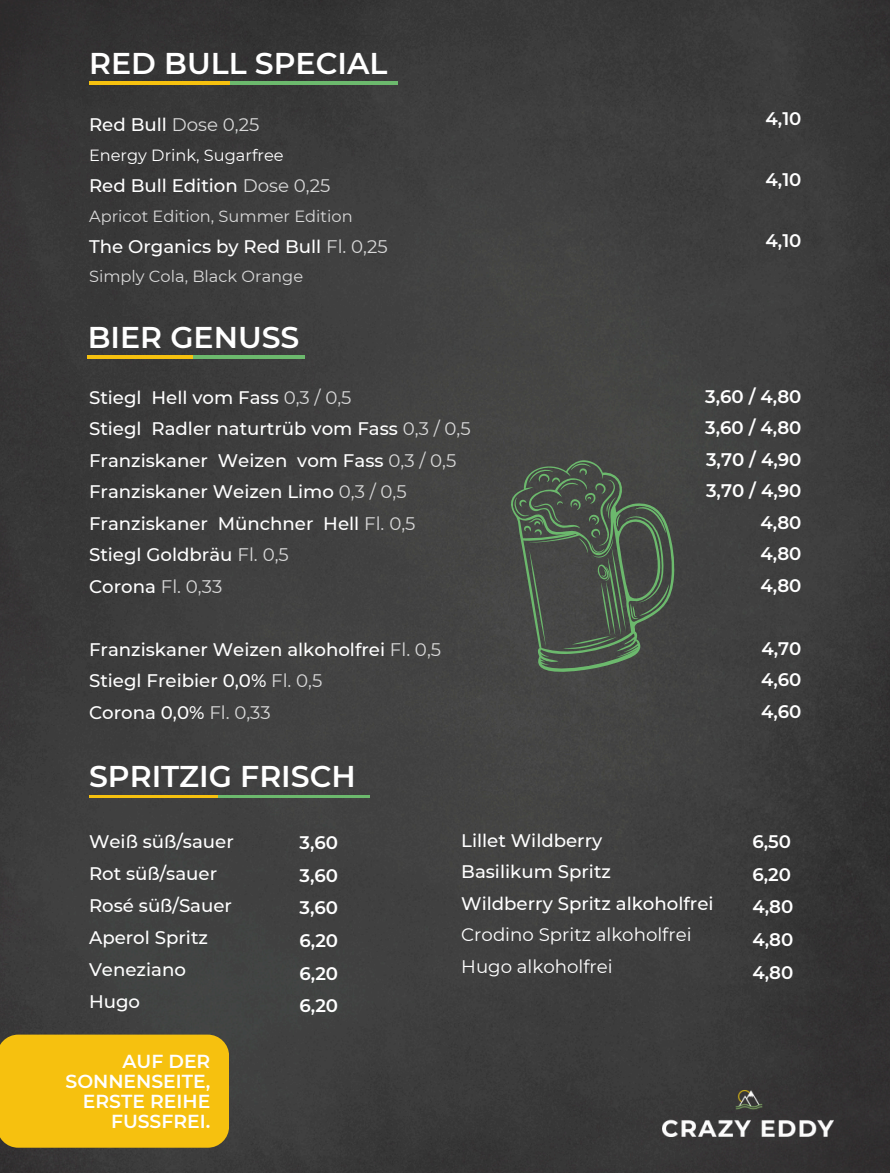
<style>
.page{position:relative;width:890px;height:1173px;background:#fff}
.page>*{position:absolute;margin:0;border:0;box-sizing:border-box;transform-origin:0 0}
.t1{font:600 30px "Montserrat";color:#fff}
.t2{font:600 18.8px/20px "Montserrat";color:#fff;text-align:right}
.t3{font:500 18.2px/31.6px "Montserrat";color:#fff}
.t4{font:600 18.2px/32.6px "Montserrat";color:#fff;text-align:justify}
.t5{font:18.2px "Montserrat";color:#d9d9d9}
.t6{font:16.2px "Montserrat";color:#d9d9d9}
.t7{font:16.2px "Montserrat";color:#fff}
.s1{font-weight:500;color:#fff}
.s2{font-weight:400;color:#d9d9d9}
.s3{font-weight:400}
</style>
<div class="page">
<img style="left:0;top:0;width:890px;height:1173px">
<img style="left:662px;top:1090px;width:171px;height:47px">
<div style="left:500px;top:443px;width:191px;height:236px;background:#444"></div>
<svg style="left:513px;top:462px;width:160px;height:189px"></svg>
<hr style="left:87px;top:355px;width:112px;height:3px;background:#f6c10f">
<hr style="left:193px;top:355px;width:112px;height:3px;background:#6cb96d">
<hr style="left:89px;top:795px;width:152px;height:2px;background:#f6c10f">
<hr style="left:218px;top:795px;width:151px;height:2px;background:#6cb96d">
<hr style="left:89px;top:82px;width:145px;height:2px;background:#f6c10f">
<hr style="left:230px;top:81px;width:167px;height:3px;background:#6cb96d">
<div style="left:0;top:1035px;width:229px;height:113px;background:#f6c10f"></div>
<p class="t1" style="left:89px;top:45px;width:300px">RED BULL SPECIAL</p>
<h1 class="t5" style="left:89px;top:114px;width:172px"><span class="s1">Red Bull</span> Dose 0,25</h1>
<h4 class="t7" style="left:89px;top:145px;width:196px">Energy Drink, Sugarfree</h4>
<h4 class="t3" style="left:89px;top:170px;width:243px">Red Bull Edition <span class="s2">Dose 0,25</span></h4>
<h3 class="t6" style="left:89px;top:206px;width:265px">Apricot Edition, Summer Edition</h3>
<h3 class="t3" style="left:89px;top:230px;width:300px">The Organics by Red Bull <span class="s2">Fl. 0,25</span></h3>
<p class="t6" style="left:89px;top:267px;width:216px">Simply Cola, Black Orange</p>
<h3 class="t1" style="left:88px;top:319px;width:213px">BIER GENUSS</h3>
<p class="t3" style="left:89px;top:381px;width:383px">Stiegl Hell vom Fass <span class="s2">0,3 / 0,5<br></span>Stiegl Radler naturtrüb vom Fass <span class="s2">0,3 / 0,5<br></span>Franziskaner Weizen vom Fass <span class="s2">0,3 / 0,5<br></span>Franziskaner Weizen Limo <span class="s2">0,3 / 0,5<br></span>Franziskaner Münchner Hell <span class="s2">Fl. 0,5<br></span>Stiegl Goldbräu <span class="s2">Fl. 0,5<br></span>Corona <span class="s2">Fl. 0,33</span></p>
<p class="t3" style="left:89px;top:633px;width:353px">Franziskaner Weizen alkoholfrei <span class="s2">Fl. 0,5<br></span>Stiegl Freibier 0,0% <span class="s2">Fl. 0,5<br></span>Corona 0,0% <span class="s2">Fl. 0,33</span></p>
<p class="t1" style="left:89px;top:758px;width:268px">SPRITZIG FRISCH</p>
<h1 class="t4" style="left:765px;top:103px;width:37px">4,10</h1>
<h3 class="t4" style="left:765px;top:163px;width:37px">4,10</h3>
<h2 class="t4" style="left:765px;top:224px;width:37px">4,10</h2>
<p class="t4" style="left:705px;top:381px;width:98px;line-height:31.6px;text-align:right">3,60 / 4,80<br>3,60 / 4,80<br>3,70 / 4,90<br>3,70 / 4,90<br>4,80<br>4,80<br>4,80</p>
<h3 class="t4" style="left:761px;top:633px;width:42px;line-height:31.6px">4,70<br>4,60<br>4,60</h3>
<p class="t3" style="left:89px;top:826px;width:146px">Weiß süß/sauer<br>Rot süß/sauer<br>Rosé süß/Sauer<br>Aperol Spritz<br>Veneziano<br>Hugo</p>
<h3 class="t2" style="left:66px;top:1051px;width:146px">AUF DER<br>SONNENSEITE,<br>ERSTE REIHE<br>FUSSFREI.</h3>
<h3 class="t4" style="left:299px;top:826px;width:40px">3,60<br>3,60<br>3,60<br>6,20<br>6,20<br>6,20</h3>
<h4 class="t3" style="left:461px;top:824px;width:254px">Lillet Wildberry<br>Basilikum Spritz<br>Wildberry Spritz alkoholfrei<br><span class="s3">Crodino Spritz alkoholfrei<br>Hugo alkoholfrei</span></h4>
<h3 class="t4" style="left:752px;top:825px;width:42px;text-align:left">6,50<br>6,20<br>4,80<br>4,80<br>4,80</h3>
</div>
